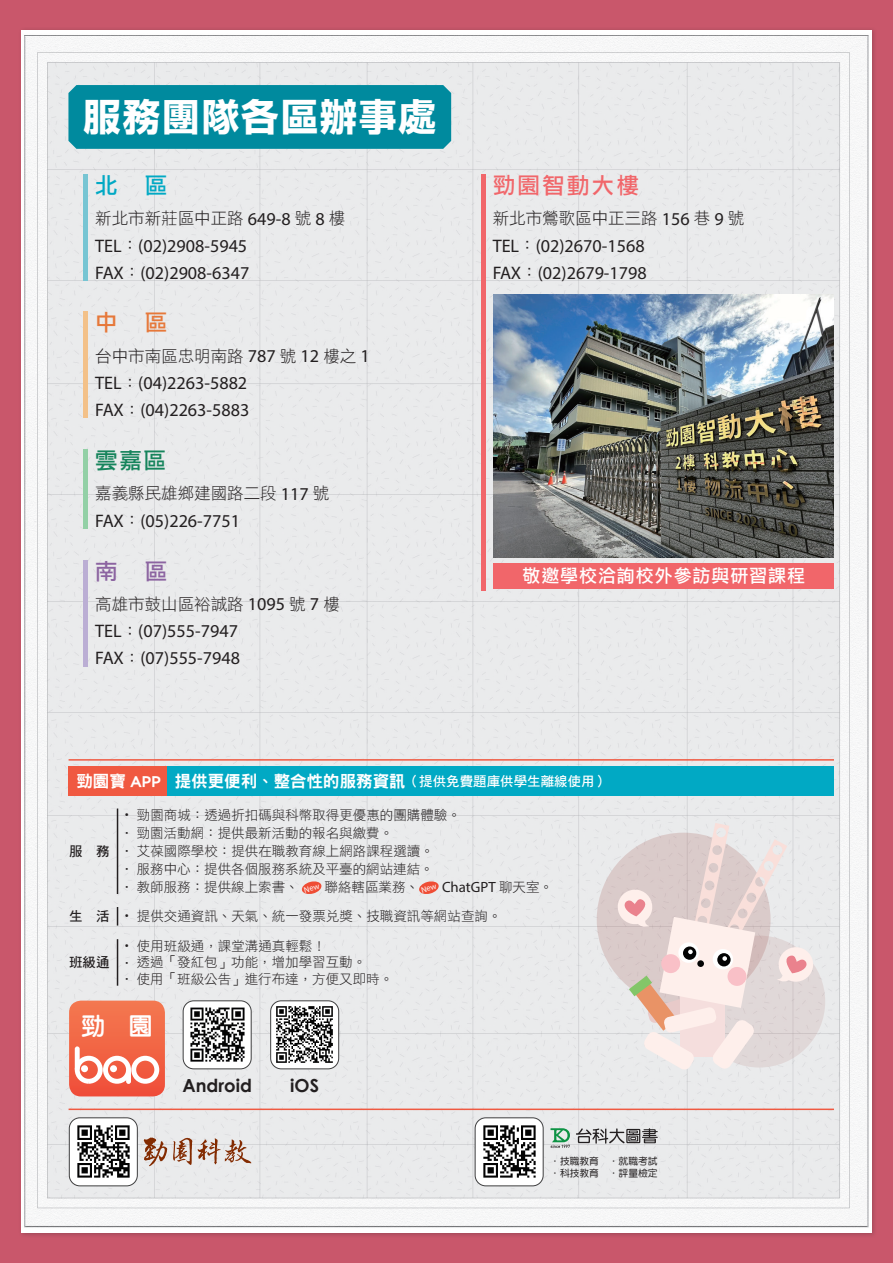
<style>
.page{position:relative;width:893px;height:1263px;background:#c9576b}
.page>*{position:absolute;margin:0;border:0;box-sizing:border-box;transform-origin:0 0}
.t1{font:700 37.5px "Shin Go Pr 6 N";letter-spacing:.05em;color:#fff}
.t2{font:23.7px "DF Li Yuan Bd HK BF";color:#fff}
.t3{font:22.5px "DF Li Hei Md WIN BF";letter-spacing:.1em;color:#f1666a}
.t4{font:22.5px "DF Li Hei Md WIN BF";color:#01a9c4}
.t5{font:22.5px "DF Li Hei Md WIN BF";color:#e6783a}
.t6{font:22.5px "DF Li Hei Md WIN BF";color:#16845c}
.t7{font:22.5px "DF Li Hei Md WIN BF";color:#8c64a1}
.t8{font:18.15px/27px "Myriad Pro";color:#231f20}
.t9{font:18px "DF Li Hei Md HK BF";letter-spacing:.05em;color:#fff}
.t10{font:700 18px "Century Gothic";color:#231f20}
.t11{font:16.5px "DF Li Hei W3 WINP BF";color:#231f20}
.t12{font:16.5px "DF Hei Std W9";color:#fff}
.t13{font:14.85px "Myriad Pro";color:#231f20}
.t14{font:13.5px "DF Li Hei W3 WINP BF";color:#231f20}
.t15{font:13.5px "DF Hei Std W7";color:#fff}
.t16{font:13.5px "DF Hei Std W7";color:#231f20}
.t17{font:9.75px/12px "DF Yuan Md HKP BF";color:#231f20}
.s1{font-family:"Myriad Pro";font-size:18.15px}
.s2{font-family:"DF Li Hei W3 WINP BF";font-size:16.5px}
.s3{font-family:"DF Hei Std W9";font-size:16.5px}
.s4{font-family:"DF Ming Md HK BF"}
.s5{font-family:"DF Li Hei W3 WINP BF";font-size:13.5px}
.s6{font-family:"DF Hei Std W7"}
</style>
<div class="page">
<img style="left:21px;top:30px;width:851px;height:1203px">
<img style="left:494px;top:294px;width:340px;height:264px">
<div style="left:68px;top:85px;width:383px;height:64px;background:#008a9e"></div>
<hr style="left:84px;top:174px;width:4px;height:107px;background:#77c5d3">
<hr style="left:481px;top:174px;width:4px;height:417px;background:#f1666a">
<hr style="left:84px;top:311px;width:4px;height:107px;background:#f3c189">
<hr style="left:84px;top:449px;width:4px;height:80px;background:#93d0a6">
<hr style="left:84px;top:560px;width:4px;height:106px;background:#bbaed4">
<img style="left:69px;top:1118px;width:68px;height:68px">
<div style="left:69px;top:1117px;width:69px;height:69px;border:1px solid #3e3e3f;border-radius:11px"></div>
<img style="left:475px;top:1118px;width:68px;height:68px">
<div style="left:475px;top:1117px;width:68px;height:69px;border:1px solid #3e3e3f;border-radius:11px"></div>
<svg style="left:550px;top:1128px;width:20px;height:20px"></svg>
<svg style="left:576px;top:1128px;width:82px;height:15px"></svg>
<div style="left:69px;top:766px;width:99px;height:30px;background:#f05941"></div>
<div style="left:168px;top:766px;width:666px;height:30px;background:#01a9c4"></div>
<hr style="left:69px;top:759px;width:765px;height:2px;background:#f05941">
<hr style="left:69px;top:1108px;width:765px;height:2px;background:#f05941">
<img style="left:183px;top:1001px;width:68px;height:68px">
<div style="left:183px;top:1000px;width:68px;height:69px;border:1px solid #3e3e3f;border-radius:11px"></div>
<img style="left:271px;top:1001px;width:68px;height:68px">
<div style="left:270px;top:1000px;width:69px;height:69px;border:1px solid #3e3e3f;border-radius:11px"></div>
<svg style="left:69px;top:1000px;width:96px;height:96px"></svg>
<div style="left:81px;top:1065px;width:7px;height:7px;background:#fff;border-radius:50%"></div>
<div style="left:110px;top:1065px;width:7px;height:7px;background:#fff;border-radius:50%"></div>
<svg style="left:117px;top:907px;width:1px;height:18px"></svg>
<hr style="left:117px;top:939px;width:1px;height:47px;background:#231f20">
<hr style="left:117px;top:808px;width:1px;height:86px;background:#231f20">
<div style="left:597px;top:833px;width:173px;height:173px;background:#dacbca;border-radius:50%"></div>
<div style="left:693px;top:936px;width:132px;height:131px;background:#e0d8d8;border-radius:50%"></div>
<svg style="left:616px;top:823px;width:198px;height:247px"></svg>
<div style="left:494px;top:563px;width:340px;height:26px;background:#f1666a"></div>
<svg style="left:144px;top:1137px;width:23px;height:29px"></svg>
<svg style="left:173px;top:1138px;width:19px;height:27px"></svg>
<svg style="left:198px;top:1138px;width:53px;height:26px"></svg>
<svg style="left:301px;top:880px;width:21px;height:15px"></svg>
<svg style="left:418px;top:880px;width:21px;height:15px"></svg>
<h1 class="t1" style="left:84px;top:87px;width:354px">服務團隊各區辦事處</h1>
<h3 class="t4" style="left:95px;top:174px;width:73px">北　區</h3>
<p class="t11" style="left:95px;top:210px;width:252px">新北市新莊區中正路 <span class="s1">649-8</span> 號 <span class="s1">8</span> 樓</p>
<h3 class="t8" style="left:95px;top:232px;width:156px">TEL<span class="s2">：</span>(02)2908-5945<br>FAX<span class="s2">：</span>(02)2908-6347</h3>
<h3 class="t5" style="left:95px;top:311px;width:73px">中　區</h3>
<p class="t11" style="left:95px;top:347px;width:276px">台中市南區忠明南路 <span class="s1">787</span> 號 <span class="s1">12</span> 樓之 <span class="s1">1</span></p>
<h3 class="t8" style="left:95px;top:369px;width:156px">TEL<span class="s2">：</span>(04)2263-5882<br>FAX<span class="s2">：</span>(04)2263-5883</h3>
<h3 class="t6" style="left:95px;top:449px;width:72px">雲嘉區</h3>
<p class="t11" style="left:95px;top:485px;width:236px">嘉義縣民雄鄉建國路二段 <span class="s1">117</span> 號</p>
<h3 class="t8" style="left:95px;top:507px;width:146px">FAX<span class="s2">：</span>(05)226-7751</h3>
<h3 class="t7" style="left:95px;top:560px;width:73px">南　區</h3>
<p class="t11" style="left:95px;top:596px;width:246px">高雄市鼓山區裕誠路 <span class="s1">1095</span> 號 <span class="s1">7</span> 樓</p>
<h3 class="t8" style="left:95px;top:617px;width:146px">TEL<span class="s2">：</span>(07)555-7947<br>FAX<span class="s2">：</span>(07)555-7948</h3>
<h3 class="t3" style="left:493px;top:174px;width:148px">勁園智動大樓</h3>
<p class="t11" style="left:493px;top:210px;width:253px">新北市鶯歌區中正三路 <span class="s1">156</span> 巷 <span class="s1">9</span> 號</p>
<h3 class="t8" style="left:493px;top:232px;width:156px">TEL<span class="s2">：</span>(02)2670-1568<br>FAX<span class="s2">：</span>(02)2679-1798</h3>
<h3 class="t9" style="left:522px;top:567px;width:284px">敬邀學校洽詢校外參訪與研習課程</h3>
<p class="t12" style="left:76px;top:772px;width:86px">勁園寶 APP</p>
<p class="t15" style="left:175px;top:773px;width:435px"><span class="s3">提供更便利、整合性的服務資訊</span>（提供免費題庫供學生離線使用）</p>
<p class="t16" style="left:69px;top:844px;width:42px">服　務</p>
<p class="t14" style="left:120px;top:808px;width:342px"><span class="s4">‧</span> 勁園商城：透過折扣碼與科幣取得更優惠的團購體驗。</p>
<p class="t14" style="left:120px;top:826px;width:275px">• 勁園活動網：提供最新活動的報名與繳費。</p>
<p class="t14" style="left:120px;top:844px;width:315px">• 艾葆國際學校：提供在職教育線上網路課程選讀。</p>
<p class="t14" style="left:120px;top:862px;width:315px">• 服務中心：提供各個服務系統及平臺的網站連結。</p>
<p class="t14" style="left:120px;top:880px;width:180px">• 教師服務：提供線上索書、</p>
<p class="t14" style="left:325px;top:880px;width:96px">聯絡轄區業務、</p>
<p class="t13" style="left:442px;top:878px;width:113px">ChatGPT <span class="s5">聊天室。</span></p>
<p class="t14" style="left:69px;top:909px;width:434px"><span class="s6">生　活</span> <span class="s4">‧</span> 提供交通資訊、天氣、統一發票兌獎、技職資訊等網站查詢。</p>
<p class="t16" style="left:69px;top:955px;width:42px">班級通</p>
<p class="t14" style="left:120px;top:939px;width:207px"><span class="s4">‧</span> 使用班級通，課堂溝通真輕鬆！</p>
<p class="t14" style="left:120px;top:956px;width:248px">• 透過「發紅包」功能，增加學習互動。</p>
<p class="t14" style="left:120px;top:972px;width:275px">• 使用「班級公告」進行布達，方便又即時。</p>
<h2 class="t2" style="left:82px;top:1014px;width:73px">勁　園</h2>
<h3 class="t10" style="left:182px;top:1071px;width:71px">Android</h3>
<h3 class="t10" style="left:290px;top:1071px;width:30px">iOS</h3>
<p class="t17" style="left:550px;top:1155px;width:109px">．技職教育　．就職考試．科技教育　．評量檢定</p>
</div>
